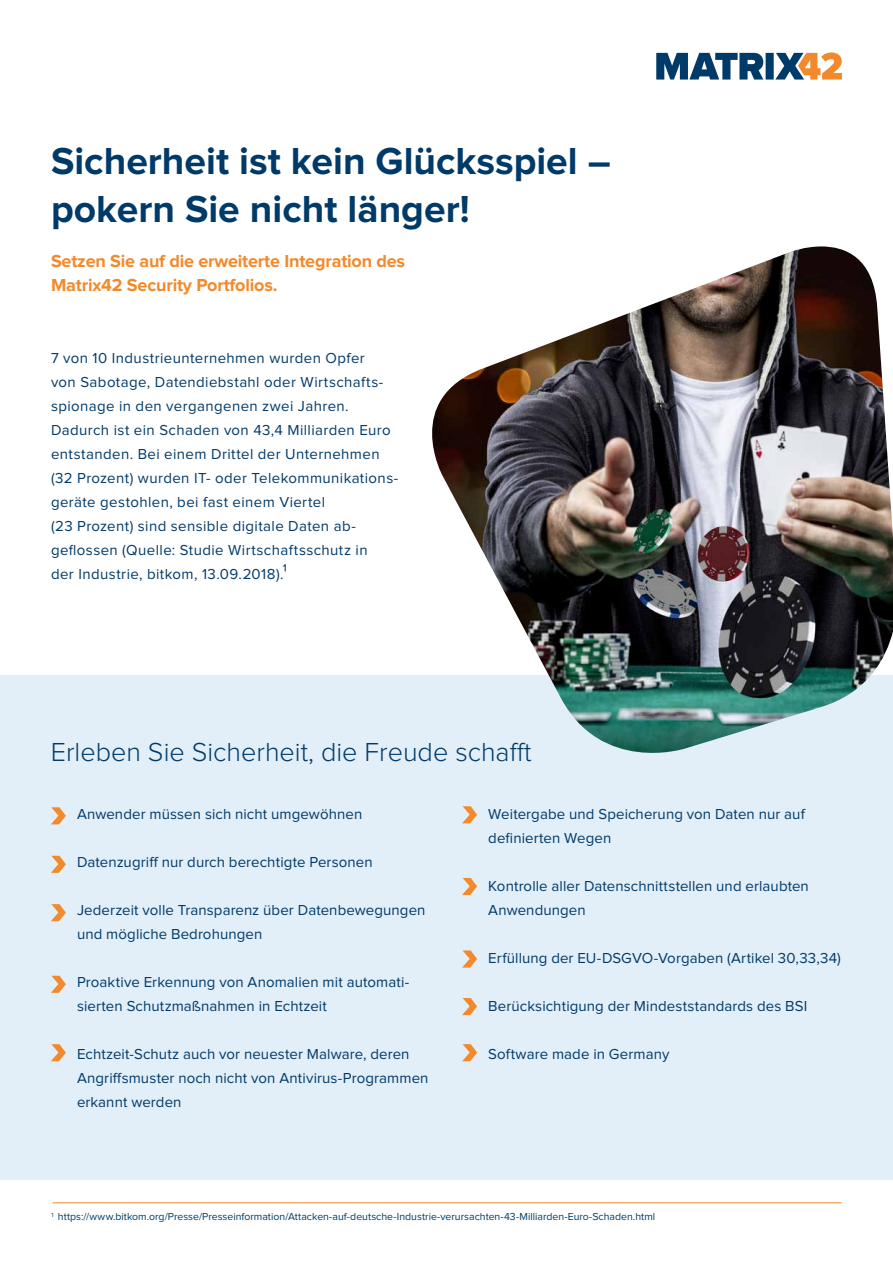
<style>
.page{position:relative;width:893px;height:1263px;background:#fff}
.page>*{position:absolute;margin:0;border:0;box-sizing:border-box;transform-origin:0 0}
.t1{font:700 39px/48px "Proxima Nova";color:#003a69}
.t2{font:300 27px "Proxima Nova";color:#003a69}
.t3{font:700 18px/24px "Proxima Nova";letter-spacing:-.01em;color:#f28a2b}
.t4{font:15px/24px "Proxima Nova";letter-spacing:.01em;color:#003a69}
.t5{font:10.5px "Proxima Nova";color:#003a69}
.s1{font-size:18px}
</style>
<div class="page">
<div style="left:0;top:675px;width:893px;height:504px;background:#e2eef8"></div>
<hr style="left:53px;top:1202px;width:788px;height:1px;background:#f28a2b">
<svg style="left:51px;top:807px;width:15px;height:17px"></svg>
<svg style="left:51px;top:856px;width:15px;height:17px"></svg>
<svg style="left:51px;top:904px;width:15px;height:17px"></svg>
<svg style="left:51px;top:976px;width:15px;height:17px"></svg>
<svg style="left:51px;top:1044px;width:15px;height:17px"></svg>
<svg style="left:462px;top:806px;width:15px;height:17px"></svg>
<svg style="left:462px;top:878px;width:15px;height:17px"></svg>
<svg style="left:462px;top:950px;width:15px;height:17px"></svg>
<svg style="left:462px;top:998px;width:15px;height:17px"></svg>
<svg style="left:462px;top:1044px;width:15px;height:17px"></svg>
<img style="left:432px;top:246px;width:461px;height:507px">
<svg style="left:656px;top:52px;width:186px;height:28px"></svg>
<h1 class="t1" style="left:51px;top:139px;width:561px">Sicherheit ist kein Glücksspiel – pokern Sie nicht länger!</h1>
<p class="t3" style="left:51px;top:250px;width:356px">Setzen Sie auf die erweiterte Integration des<br>Matrix42 Security Portfolios.</p>
<p class="t4" style="left:51px;top:347px;width:349px">7 von 10 Industrieunternehmen wurden Opfer<br>von Sabotage, Datendiebstahl oder Wirtschafts&shy;spionage in den vergangenen zwei Jahren.<br>Dadurch ist ein Schaden von 43,4 Milliarden Euro entstanden. Bei einem Drittel der Unternehmen (32 Prozent) wurden IT- oder Telekommunikations&shy;geräte gestohlen, bei fast einem Viertel<br>(23 Prozent) sind sensible digitale Daten ab&shy;geflossen (Quelle: Studie Wirtschaftsschutz in<br>der Industrie, bitkom, 13.09.2018).<span class="s1">¹</span></p>
<h2 class="t2" style="left:51px;top:740px;width:482px">Erleben Sie Sicherheit, die Freude schafft</h2>
<p class="t4" style="left:77px;top:803px;width:287px">Anwender müssen sich nicht umgewöhnen</p>
<p class="t4" style="left:77px;top:851px;width:297px">Datenzugriff nur durch berechtigte Personen</p>
<p class="t4" style="left:77px;top:899px;width:350px">Jederzeit volle Transparenz über Datenbewegungen und mögliche Bedrohungen</p>
<p class="t4" style="left:77px;top:971px;width:334px">Proaktive Erkennung von Anomalien mit automati&shy;sierten Schutzmaßnahmen in Echtzeit</p>
<p class="t4" style="left:77px;top:1043px;width:353px">Echtzeit-Schutz auch vor neuester Malware, deren<br>Angriffsmuster noch nicht von Antivirus-Programmen erkannt werden</p>
<p class="t4" style="left:488px;top:803px;width:318px">Weitergabe und Speicherung von Daten nur auf definierten Wegen</p>
<p class="t4" style="left:488px;top:875px;width:322px">Kontrolle aller Datenschnittstellen und erlaubten<br>Anwendungen</p>
<p class="t4" style="left:488px;top:947px;width:354px">Erfüllung der EU-DSGVO-Vorgaben (Artikel 30,33,34)</p>
<p class="t4" style="left:488px;top:995px;width:321px">Berücksichtigung der Mindeststandards des BSI</p>
<p class="t4" style="left:488px;top:1043px;width:183px">Software made in Germany</p>
<p class="t5" style="left:51px;top:1212px;width:605px"><sup>1</sup> https://www.bitkom.org/Presse/Presseinformation/Attacken-auf-deutsche-Industrie-verursachten-43-Milliarden-Euro-Schaden.html</p>
</div>
